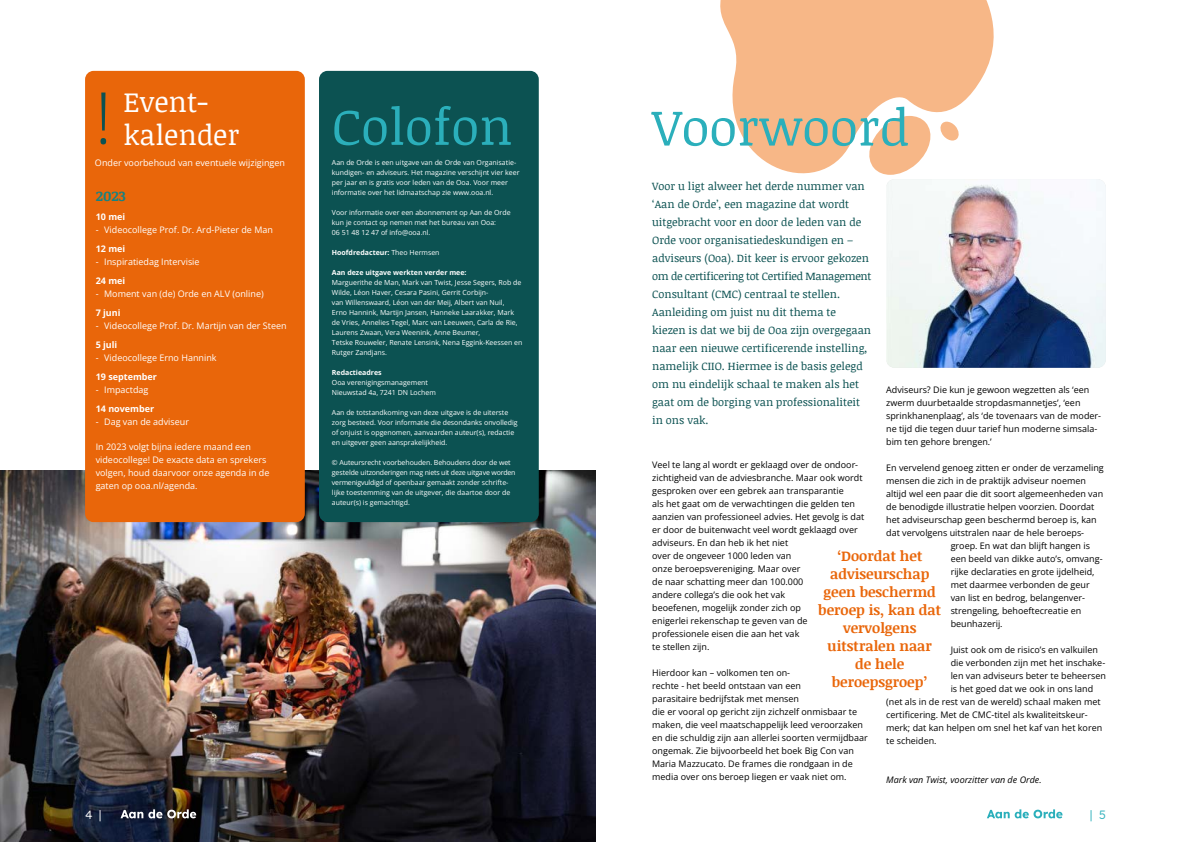
<style>
.page{position:relative;width:1191px;height:842px;background:#fff}
.page>*{position:absolute;margin:0;border:0;box-sizing:border-box;transform-origin:0 0}
.t1{font:300 71.7px "Open Sans";color:#0c5252}
.t2{font:51px "Noticia Text";color:#2bafbb}
.t3{font:28.2px "Noticia Text";color:#fff}
.t4{font:700 14.3px/18.1px "Noticia Text";color:#e9660a;text-align:center}
.t5{font:700 14px "Noticia Text";color:#158282}
.t6{font:12px "Lexend Deca";color:#fff}
.t7{font:12px "Lexend Deca";color:#2bafbb}
.t8{font:11px/18px "Noticia Text";color:#0c5252}
.t9{font:9px/13px "Open Sans";color:#000}
.t10{font:9px/13px "Open Sans";color:#fff}
.t11{font:700 9px "Open Sans";color:#fff}
.t12{font:italic 9px "Open Sans";color:#000}
.t13{font:7px/10px "Open Sans";color:#fff}
.t14{font:700 7px "Open Sans";color:#fff}
.s1{font-weight:400}
</style>
<div class="page">
<img style="left:0;top:471px;width:595px;height:371px">
<svg style="left:720px;top:0;width:274px;height:174px;fill:#f7b787"></svg>
<svg style="left:865px;top:116px;width:94px;height:59px"></svg>
<div style="left:319px;top:71px;width:220px;height:451px;background:#0c5252;border-radius:9px"></div>
<img style="left:886px;top:179px;width:220px;height:189px">
<div style="left:85px;top:71px;width:220px;height:451px;background:#e9660a;border-radius:9px"></div>
<svg style="left:987px;top:809px;width:75px;height:9px"></svg>
<svg style="left:120px;top:809px;width:76px;height:9px"></svg>
<h1 class="t1" style="left:95px;top:69px;width:19px">!</h1>
<h3 class="t3" style="left:123px;top:82px;width:86px">Event-</h3>
<h3 class="t3" style="left:123px;top:116px;width:118px">kalender</h3>
<p class="t10" style="left:95px;top:156px;width:192px">Onder voorbehoud van eventuele wijzigingen</p>
<h3 class="t5" style="left:96px;top:186px;width:32px">2023</h3>
<p class="t11" style="left:96px;top:210px;width:31px">10 mei</p>
<p class="t10" style="left:96px;top:223px;width:179px">- Videocollege Prof. Dr. Ard-Pieter de Man</p>
<p class="t11" style="left:96px;top:242px;width:31px">12 mei</p>
<p class="t10" style="left:96px;top:255px;width:105px">- Inspiratiedag Intervisie</p>
<p class="t11" style="left:96px;top:274px;width:31px">24 mei</p>
<p class="t10" style="left:96px;top:287px;width:169px">- Moment van (de) Orde en ALV (online)</p>
<p class="t11" style="left:96px;top:306px;width:26px">7 juni</p>
<p class="t10" style="left:96px;top:319px;width:192px">- Videocollege Prof. Dr. Martijn van der Steen</p>
<p class="t11" style="left:96px;top:338px;width:23px">5 juli</p>
<p class="t10" style="left:96px;top:351px;width:122px">- Videocollege Erno Hannink</p>
<p class="t11" style="left:96px;top:370px;width:63px">19 september</p>
<p class="t10" style="left:96px;top:383px;width:54px">- Impactdag</p>
<p class="t11" style="left:96px;top:402px;width:60px">14 november</p>
<p class="t10" style="left:96px;top:415px;width:95px">- Dag van de adviseur</p>
<p class="t10" style="left:96px;top:440px;width:175px">In 2023 volgt bijna iedere maand een videocollege! De exacte data en sprekers volgen, houd daarvoor onze agenda in de gaten op ooa.nl/agenda.</p>
<h2 class="t2" style="left:332px;top:91px;width:182px">Colofon</h2>
<p class="t13" style="left:332px;top:157px;width:189px">Aan de Orde is een uitgave van de Orde van Organisatie&shy;kundigen- en adviseurs. Het magazine verschijnt vier keer per jaar en is gratis voor leden van de Ooa. Voor meer informatie over het lidmaatschap zie www.ooa.nl.</p>
<p class="t13" style="left:332px;top:207px;width:180px">Voor informatie over een abonnement op Aan de Orde kun je contact op nemen met het bureau van Ooa:<br>06 51 48 12 47 of info@ooa.nl.</p>
<p class="t14" style="left:332px;top:248px;width:109px">Hoofdredacteur: <span class="s1">Theo Hermsen</span></p>
<p class="t14" style="left:332px;top:268px;width:136px">Aan deze uitgave werkten verder mee:</p>
<p class="t13" style="left:332px;top:277px;width:192px">Marguerithe de Man, Mark van Twist, Jesse Segers, Rob de Wilde, Léon Haver, Cesara Pasini, Gerrit Corbijn-<br>van Willenswaard, Léon van der Meij, Albert van Nuil,<br>Erno Hannink, Martijn Jansen, Hanneke Laarakker, Mark de Vries, Annelies Tegel, Marc van Leeuwen, Carla de Rie, Laurens Zwaan, Vera Weenink, Anne Beumer,<br>Tetske Rouweler, Renate Lensink, Nena Eggink-Keessen en Rutger Zandjans.</p>
<p class="t14" style="left:332px;top:368px;width:51px">Redactieadres</p>
<p class="t13" style="left:332px;top:377px;width:105px">Ooa verenigingsmanagement<br>Nieuwstad 4a, 7241 DN Lochem</p>
<p class="t13" style="left:332px;top:407px;width:187px">Aan de totstandkoming van deze uitgave is de uiterste zorg besteed. Voor informatie die desondanks onvolledig of onjuist is opgenomen, aanvaarden auteur(s), redactie en uitgever geen aansprakelijkheid.</p>
<p class="t13" style="left:332px;top:457px;width:185px">© Auteursrecht voorbehouden. Behoudens door de wet gestelde uitzonderingen mag niets uit deze uitgave worden vermenigvuldigd of openbaar gemaakt zonder schrifte&shy;lijke toestemming van de uitgever, die daartoe door de auteur(s) is gemachtigd.</p>
<h2 class="t2" style="left:652px;top:92px;width:259px">Voorwoord</h2>
<p class="t8" style="left:652px;top:177px;width:221px">Voor u ligt alweer het derde nummer van ‘Aan de Orde’, een magazine dat wordt uitgebracht voor en door de leden van de Orde voor organisatiedeskundigen en – adviseurs (Ooa). Dit keer is ervoor gekozen om de certificering tot Certified Management Consultant (CMC) centraal te stellen.<br>Aanleiding om juist nu dit thema te kiezen is dat we bij de Ooa zijn overgegaan naar een nieuwe certificerende instelling, namelijk CIIO. Hiermee is de basis gelegd om nu eindelijk schaal te maken als het gaat om de borging van professionaliteit in ons vak.</p>
<p class="t9" style="left:886px;top:383px;width:216px">Adviseurs? Die kun je gewoon wegzetten als ‘een zwerm duurbetaalde stropdasmannetjes’, ‘een sprinkhanenplaag’, als ‘de tovenaars van de moder&shy;ne tijd die tegen duur tarief hun moderne simsala&shy;bim ten gehore brengen.’</p>
<p class="t9" style="left:886px;top:461px;width:219px">En vervelend genoeg zitten er onder de verzameling</p>
<p class="t9" style="left:886px;top:474px;width:201px">mensen die zich in de praktijk adviseur noemen</p>
<p class="t9" style="left:886px;top:487px;width:219px">altijd wel een paar die dit soort algemeenheden van</p>
<p class="t9" style="left:886px;top:500px;width:210px">de benodigde illustratie helpen voorzien. Doordat</p>
<p class="t9" style="left:886px;top:513px;width:212px">het adviseurschap geen beschermd beroep is, kan</p>
<p class="t9" style="left:886px;top:526px;width:199px">dat vervolgens uitstralen naar de hele beroeps-</p>
<p class="t9" style="left:950px;top:539px;width:141px">groep. En wat dan blijft hangen is</p>
<p class="t9" style="left:950px;top:552px;width:153px">een beeld van dikke auto’s, omvang-</p>
<p class="t9" style="left:950px;top:565px;width:145px">rijke declaraties en grote ijdelheid,</p>
<p class="t9" style="left:950px;top:578px;width:141px">met daarmee verbonden de geur</p>
<p class="t9" style="left:950px;top:590px;width:136px">van list en bedrog, belangenver-</p>
<p class="t9" style="left:950px;top:603px;width:132px">strengeling, behoeftecreatie en</p>
<p class="t9" style="left:950px;top:616px;width:53px">beunhazerij.</p>
<p class="t9" style="left:950px;top:642px;width:149px">Juist ook om de risico’s en valkuilen</p>
<p class="t9" style="left:950px;top:655px;width:156px">die verbonden zijn met het inschake-</p>
<p class="t9" style="left:950px;top:668px;width:157px">len van adviseurs beter te beheersen</p>
<p class="t9" style="left:950px;top:681px;width:144px">is het goed dat we ook in ons land</p>
<p class="t9" style="left:886px;top:694px;width:216px">(net als in de rest van de wereld) schaal maken met</p>
<p class="t9" style="left:886px;top:707px;width:203px">certificering. Met de CMC-titel als kwaliteitskeur-</p>
<p class="t9" style="left:886px;top:720px;width:218px">merk; dat kan helpen om snel het kaf van het koren</p>
<p class="t9" style="left:886px;top:733px;width:52px">te scheiden.</p>
<p class="t12" style="left:886px;top:773px;width:157px">Mark van Twist, voorzitter van de Orde.</p>
<p class="t9" style="left:652px;top:458px;width:214px">Veel te lang al wordt er geklaagd over de ondoor&shy;zichtigheid van de adviesbranche. Maar ook wordt gesproken over een gebrek aan transparantie<br>als het gaat om de verwachtingen die gelden ten aanzien van professioneel advies. Het gevolg is dat er door de buitenwacht veel wordt geklaagd over adviseurs. En dan heb ik het niet<br>over de ongeveer 1000 leden van<br>onze beroepsvereniging. Maar over<br>de naar schatting meer dan 100.000<br>andere collega’s die ook het vak<br>beoefenen, mogelijk zonder zich op<br>enigerlei rekenschap te geven van de professionele eisen die aan het vak<br>te stellen zijn.</p>
<p class="t9" style="left:652px;top:666px;width:217px">Hierdoor kan – volkomen ten on-<br>rechte - het beeld ontstaan van een<br>parasitaire bedrijfstak met mensen<br>die er vooral op gericht zijn zichzelf onmisbaar te maken, die veel maatschappelijk leed veroorzaken en die schuldig zijn aan allerlei soorten vermijdbaar ongemak. Zie bijvoorbeeld het boek Big Con van Maria Mazzucato. De frames die rondgaan in de media over ons beroep liegen er vaak niet om.</p>
<h3 class="t4" style="left:818px;top:546px;width:124px">‘Doordat het adviseurschap geen beschermd beroep is, kan dat vervolgens uitstralen naar de hele beroepsgroep’</h3>
<h3 class="t6" style="left:85px;top:805px;width:18px">4 |</h3>
<h3 class="t7" style="left:1090px;top:805px;width:17px">| 5</h3>
</div>
